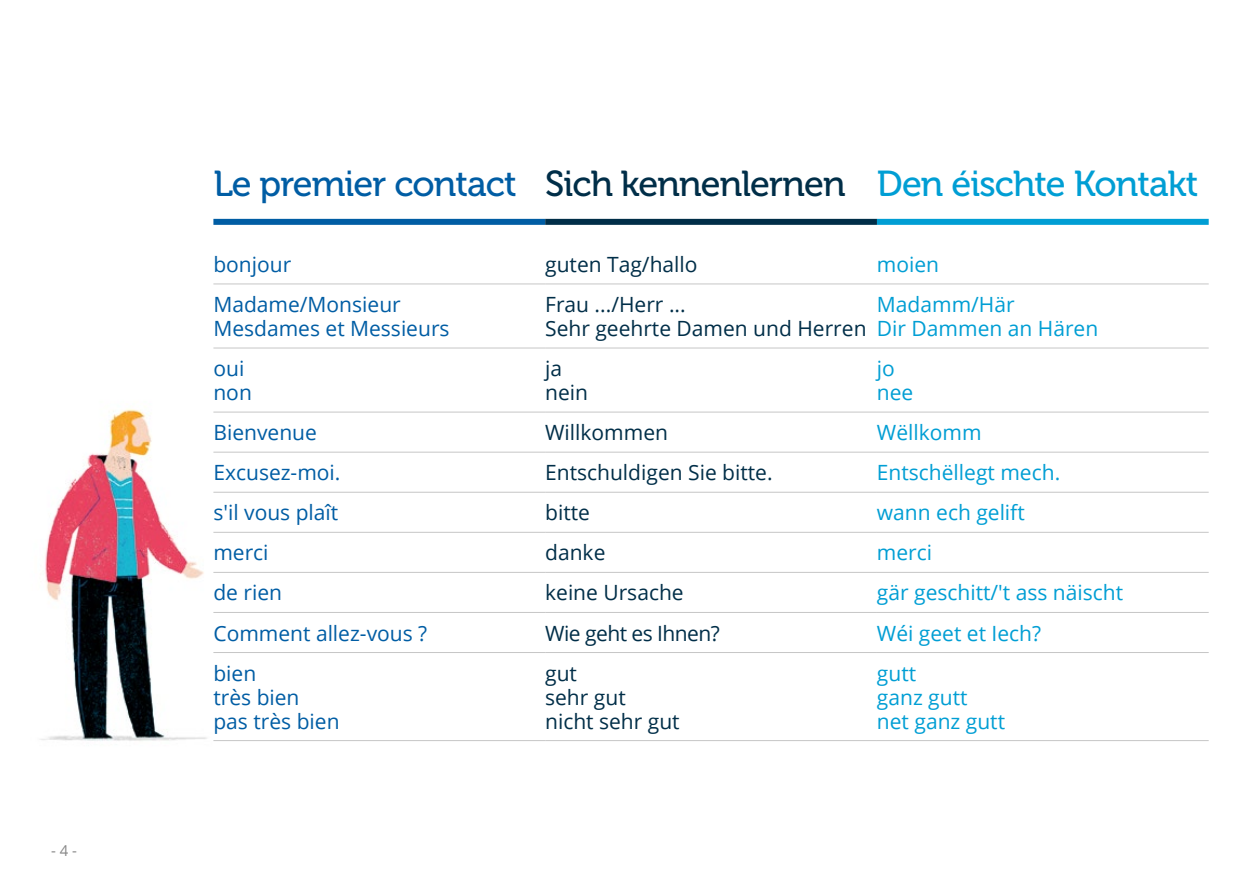
<style>
.page{position:relative;width:1259px;height:893px;background:#fff}
.page>*{position:absolute;margin:0;border:0;box-sizing:border-box;transform-origin:0 0}
.t1{font:36px "Museo 500";letter-spacing:-.025em;color:#009ed4}
.t2{font:21px/24px "Open Sans";color:#009ed4}
.t3{font:21px/24px "Open Sans";color:#002e48}
.t4{font:21px/24px "Open Sans";color:#005da4}
.t5{font:21px "Open Sans";letter-spacing:-.025em;color:#002e48}
.t6{font:15px "Open Sans";color:#878787}
.s1{color:#005da4}
.s2{color:#002e48}
</style>
<div class="page">
<img style="left:40px;top:348px;width:231px;height:393px">
<hr style="left:213px;top:283px;width:332px;height:1px;background:#c6c6c6">
<hr style="left:545px;top:283px;width:332px;height:1px;background:#c6c6c6">
<hr style="left:877px;top:283px;width:331px;height:1px;background:#c6c6c6">
<hr style="left:213px;top:347px;width:332px;height:1px;background:#c6c6c6">
<hr style="left:545px;top:347px;width:332px;height:1px;background:#c6c6c6">
<hr style="left:877px;top:347px;width:331px;height:1px;background:#c6c6c6">
<hr style="left:213px;top:412px;width:332px;height:1px;background:#c6c6c6">
<hr style="left:545px;top:412px;width:332px;height:1px;background:#c6c6c6">
<hr style="left:877px;top:412px;width:331px;height:1px;background:#c6c6c6">
<hr style="left:213px;top:452px;width:332px;height:1px;background:#c6c6c6">
<hr style="left:545px;top:452px;width:332px;height:1px;background:#c6c6c6">
<hr style="left:877px;top:452px;width:331px;height:1px;background:#c6c6c6">
<hr style="left:213px;top:492px;width:332px;height:1px;background:#c6c6c6">
<hr style="left:545px;top:492px;width:332px;height:1px;background:#c6c6c6">
<hr style="left:877px;top:492px;width:331px;height:1px;background:#c6c6c6">
<hr style="left:213px;top:532px;width:332px;height:1px;background:#c6c6c6">
<hr style="left:545px;top:532px;width:332px;height:1px;background:#c6c6c6">
<hr style="left:877px;top:532px;width:331px;height:1px;background:#c6c6c6">
<hr style="left:213px;top:572px;width:332px;height:1px;background:#c6c6c6">
<hr style="left:545px;top:572px;width:332px;height:1px;background:#c6c6c6">
<hr style="left:877px;top:572px;width:331px;height:1px;background:#c6c6c6">
<hr style="left:213px;top:612px;width:332px;height:1px;background:#c6c6c6">
<hr style="left:545px;top:612px;width:332px;height:1px;background:#c6c6c6">
<hr style="left:877px;top:612px;width:331px;height:1px;background:#c6c6c6">
<hr style="left:213px;top:652px;width:332px;height:1px;background:#c6c6c6">
<hr style="left:545px;top:652px;width:332px;height:1px;background:#c6c6c6">
<hr style="left:877px;top:652px;width:331px;height:1px;background:#c6c6c6">
<hr style="left:213px;top:740px;width:332px;height:1px;background:#c6c6c6">
<hr style="left:545px;top:740px;width:332px;height:1px;background:#c6c6c6">
<hr style="left:877px;top:740px;width:331px;height:1px;background:#c6c6c6">
<div style="left:213px;top:219px;width:332px;height:6px;background:#005da4"></div>
<div style="left:877px;top:219px;width:331px;height:6px;background:#009ed4"></div>
<div style="left:545px;top:219px;width:332px;height:6px;background:#002e48"></div>
<p class="t6" style="left:51px;top:840px;width:28px">- 4 -</p>
<h1 class="t1" style="left:213px;top:164px;width:986px"><span class="s1">Le premier contact</span> <span class="s2">Sich kennenlernen</span> Den éischte Kontakt</h1>
<p class="t4" style="left:213px;top:252px;width:79px">bonjour</p>
<p class="t3" style="left:545px;top:252px;width:154px">guten Tag/hallo</p>
<p class="t2" style="left:877px;top:252px;width:64px">moien</p>
<p class="t4" style="left:213px;top:292px;width:238px">Madame/Monsieur<br>Mesdames et Messieurs</p>
<p class="t3" style="left:545px;top:292px;width:323px">Frau .../Herr ...<br>Sehr geehrte Damen und Herren</p>
<p class="t2" style="left:877px;top:292px;width:223px">Madamm/Här<br>Dir Dammen an Hären</p>
<p class="t4" style="left:213px;top:356px;width:40px">oui non</p>
<p class="t3" style="left:545px;top:356px;width:44px">ja nein</p>
<p class="t2" style="left:877px;top:356px;width:38px">jo nee</p>
<p class="t4" style="left:213px;top:420px;width:105px">Bienvenue</p>
<p class="t3" style="left:545px;top:420px;width:124px">Willkommen</p>
<p class="t2" style="left:877px;top:420px;width:106px">Wëllkomm</p>
<p class="t4" style="left:213px;top:460px;width:129px">Excusez-moi.</p>
<p class="t3" style="left:545px;top:460px;width:229px">Entschuldigen Sie bitte.</p>
<p class="t2" style="left:877px;top:460px;width:185px">Entschëllegt mech.</p>
<p class="t4" style="left:213px;top:500px;width:126px">s'il vous plaît</p>
<p class="t3" style="left:545px;top:500px;width:46px">bitte</p>
<p class="t2" style="left:877px;top:500px;width:149px">wann ech gelift</p>
<p class="t4" style="left:213px;top:540px;width:57px">merci</p>
<p class="t3" style="left:545px;top:540px;width:62px">danke</p>
<p class="t2" style="left:877px;top:540px;width:57px">merci</p>
<p class="t4" style="left:213px;top:580px;width:70px">de rien</p>
<p class="t3" style="left:545px;top:580px;width:140px">keine Ursache</p>
<p class="t2" style="left:877px;top:580px;width:248px">gär geschitt/'t ass näischt</p>
<p class="t4" style="left:213px;top:620px;width:215px">Comment allez-vous ?</p>
<p class="t5" style="left:545px;top:618px;width:176px">Wie geht es Ihnen?</p>
<p class="t2" style="left:877px;top:620px;width:166px">Wéi geet et Iech?</p>
<p class="t4" style="left:213px;top:660px;width:128px">bien<br>très bien<br>pas très bien</p>
<p class="t3" style="left:545px;top:660px;width:136px">gut<br>sehr gut<br>nicht sehr gut</p>
<p class="t2" style="left:877px;top:660px;width:130px">gutt<br>ganz gutt<br>net ganz gutt</p>
</div>
